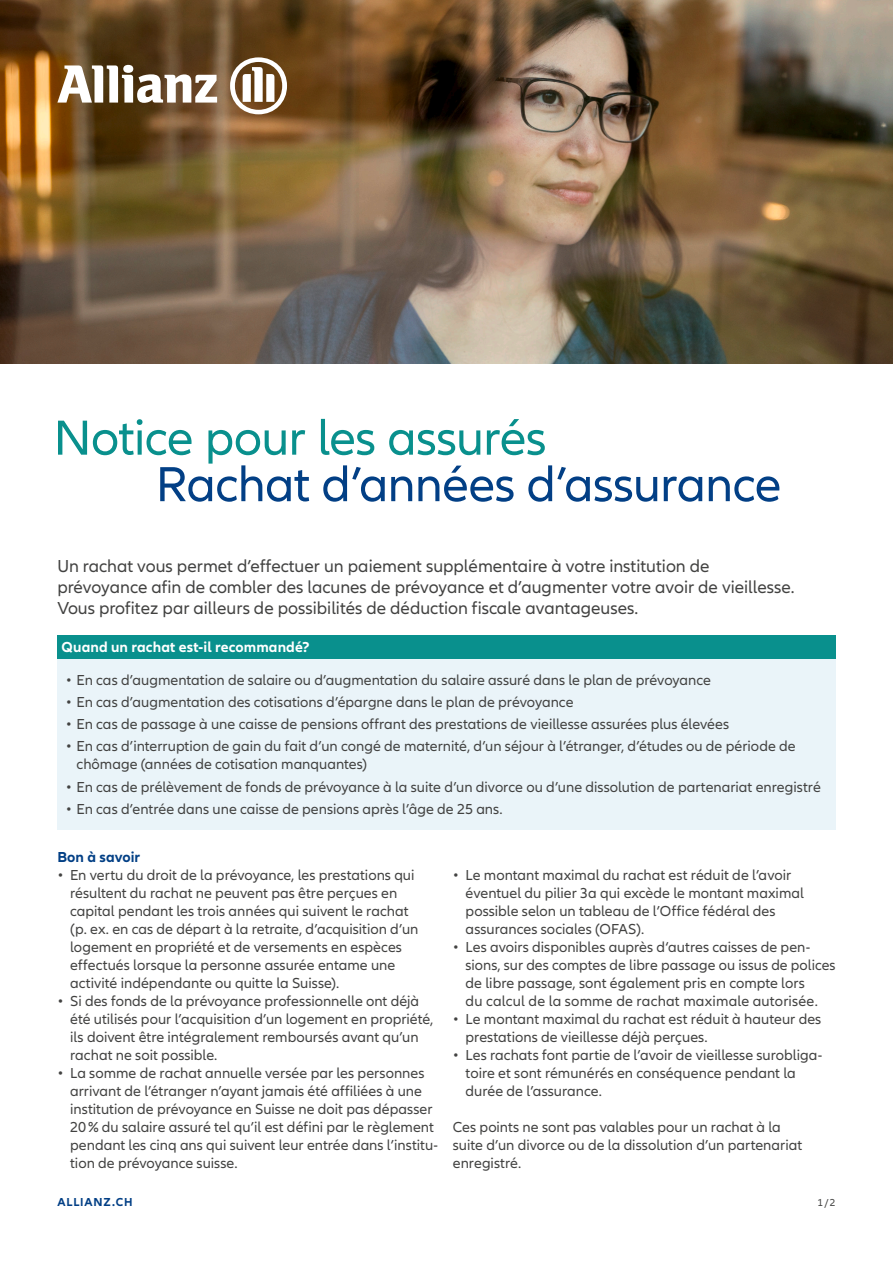
<style>
.page{position:relative;width:893px;height:1263px;background:#fff}
.page>*{position:absolute;margin:0;border:0;box-sizing:border-box;transform-origin:0 0}
.t1{font:51px/46.5px "Allianz Neo";letter-spacing:-.015em;color:#023f85}
.Untertitel{font:18px/21px "Allianz Neo";color:#424241}
.Untertitel-2{font:15px/18px "Allianz Neo";color:#424241}
.Topline___URL___Hash{font:15px/18px "Allianz Neo";color:#424241}
.Topline___URL___Hash-2{font:700 15px "Allianz Neo";letter-spacing:.005em;color:#fff}
.Untertitel-3{font:700 15px "Allianz Neo";letter-spacing:.005em;color:#023f85}
.RunningTitle{font:700 12px "Allianz Neo";letter-spacing:.075em;color:#023f85}
.t2{font:10.5px "Allianz Neo";color:#424241}
.s1{color:#09908d}
</style>
<div class="page">
<img style="left:0;top:0;width:893px;height:363px">
<div style="left:57px;top:636px;width:779px;height:23px;background:#09908d"></div>
<div style="left:57px;top:659px;width:779px;height:170px;background:#eaf4f9"></div>
<svg style="left:57px;top:65px;width:160px;height:38px"></svg>
<svg style="left:230px;top:57px;width:57px;height:57px"></svg>
<p class="t1" style="left:156px;top:416px;width:627px;text-indent:-102px"><span class="s1">Notice pour les assurés<br></span>Rachat d’années d’assurance</p>
<p class="Untertitel" style="left:57px;top:556px;width:739px">Un rachat vous permet d’effectuer un paiement supplémentaire à votre institution de prévoyance afin de combler des lacunes de prévoyance et d’augmenter votre avoir de vieillesse.<br>Vous profitez par ailleurs de possibilités de déduction fiscale avantageuses.</p>
<p class="Topline___URL___Hash-2" style="left:62px;top:639px;width:250px">Quand un rachat est-il recommandé?</p>
<p class="Topline___URL___Hash" style="left:66px;top:671px;width:647px">• En cas d’augmentation de salaire ou d’augmentation du salaire assuré dans le plan de prévoyance</p>
<p class="Topline___URL___Hash" style="left:66px;top:693px;width:509px">• En cas d’augmentation des cotisations d’épargne dans le plan de prévoyance</p>
<p class="Topline___URL___Hash" style="left:66px;top:715px;width:665px">• En cas de passage à une caisse de pensions offrant des prestations de vieillesse assurées plus élevées</p>
<p class="Topline___URL___Hash" style="left:77px;top:738px;width:721px;text-indent:-11px">• En cas d’interruption de gain du fait d’un congé de maternité, d’un séjour à l’étranger, d’études ou de période de chômage (années de cotisation manquantes)</p>
<p class="Topline___URL___Hash" style="left:66px;top:778px;width:756px">• En cas de prélèvement de fonds de prévoyance à la suite d’un divorce ou d’une dissolution de partenariat enregistré</p>
<p class="Topline___URL___Hash" style="left:66px;top:800px;width:438px">• En cas d’entrée dans une caisse de pensions après l’âge de 25 ans.</p>
<p class="Untertitel-3" style="left:57px;top:848px;width:84px">Bon à savoir</p>
<p class="Untertitel-2" style="left:70px;top:866px;width:350px;text-indent:-13px">• En vertu du droit de la prévoyance, les prestations qui résultent du rachat ne peuvent pas être perçues en capital pendant les trois années qui suivent le rachat (p. ex. en cas de départ à la retraite, d’acquisition d’un logement en propriété et de versements en espèces effectués lorsque la personne assurée entame une activité indépendante ou quitte la Suisse).</p>
<p class="Untertitel-2" style="left:70px;top:992px;width:365px;text-indent:-13px">• Si des fonds de la prévoyance professionnelle ont déjà été utilisés pour l’acquisition d’un logement en propriété, ils doivent être intégralement remboursés avant qu’un rachat ne soit possible.</p>
<p class="Untertitel-2" style="left:70px;top:1064px;width:369px;text-indent:-13px">• La somme de rachat annuelle versée par les personnes arrivant de l’étranger n’ayant jamais été affiliées à une institution de prévoyance en Suisse ne doit pas dépasser 20% du salaire assuré tel qu’il est défini par le règlement pendant les cinq ans qui suivent leur entrée dans l’institu&shy;tion de prévoyance suisse.</p>
<p class="RunningTitle" style="left:57px;top:1194px;width:77px">ALLIANZ.CH</p>
<p class="Untertitel-2" style="left:466px;top:866px;width:340px;text-indent:-13px">• Le montant maximal du rachat est réduit de l’avoir éventuel du pilier 3a qui excède le montant maximal possible selon un tableau de l’Office fédéral des assurances sociales (OFAS).</p>
<p class="Untertitel-2" style="left:466px;top:938px;width:371px;text-indent:-13px">• Les avoirs disponibles auprès d‘autres caisses de pen&shy;sions, sur des comptes de libre passage ou issus de polices de libre passage, sont également pris en compte lors<br>du calcul de la somme de rachat maximale autorisée.</p>
<p class="Untertitel-2" style="left:466px;top:1010px;width:357px;text-indent:-13px">• Le montant maximal du rachat est réduit à hauteur des prestations de vieillesse déjà perçues.</p>
<p class="Untertitel-2" style="left:466px;top:1046px;width:358px;text-indent:-13px">• Les rachats font partie de l’avoir de vieillesse surobliga&shy;toire et sont rémunérés en conséquence pendant la durée de l’assurance.</p>
<p class="Untertitel-2" style="left:453px;top:1118px;width:351px">Ces points ne sont pas valables pour un rachat à la suite d’un divorce ou de la dissolution d’un partenariat enregistré.</p>
<p class="t2" style="left:817px;top:1196px;width:20px">1/2</p>
</div>
